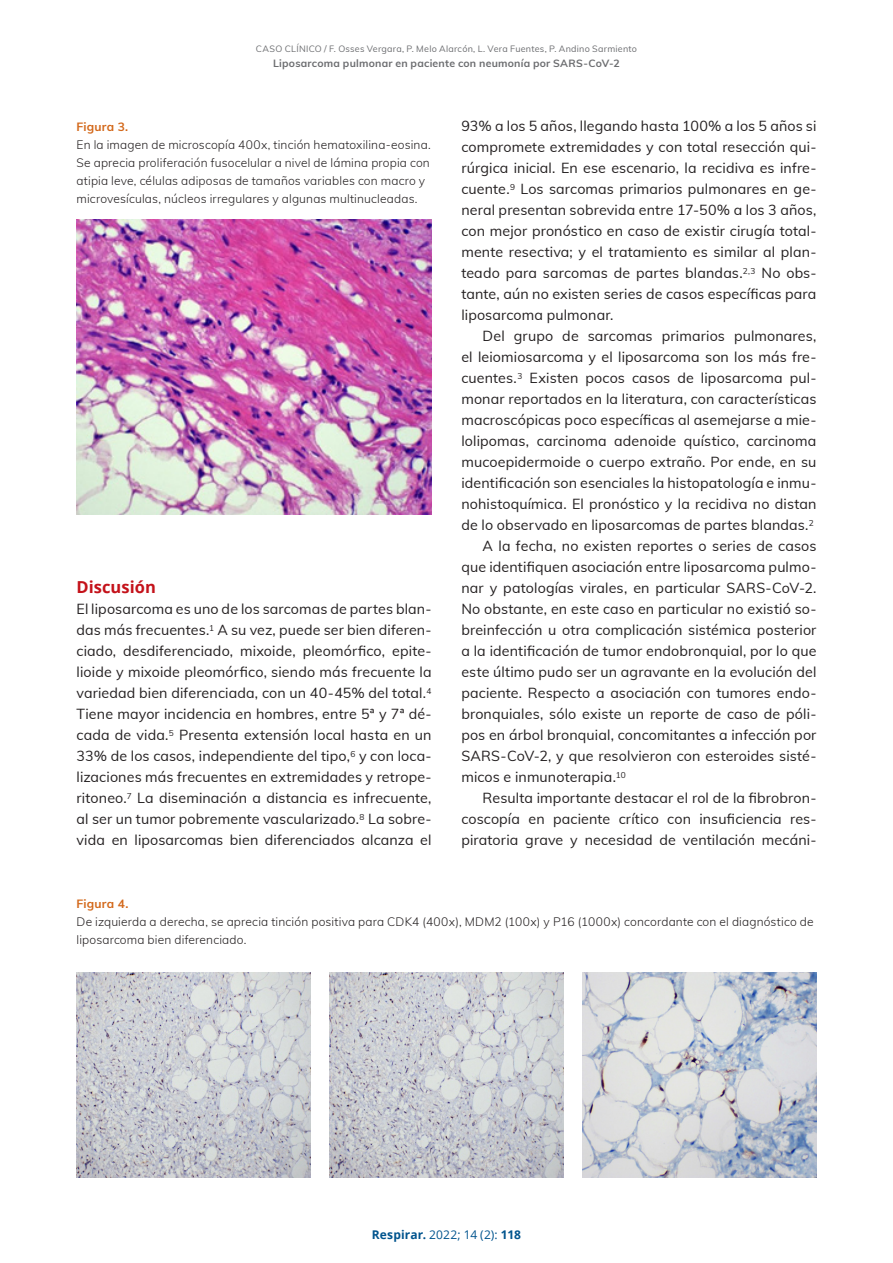
<style>
.page{position:relative;width:893px;height:1263px;background:#fff}
.page>*{position:absolute;margin:0;border:0;box-sizing:border-box;transform-origin:0 0}
.sub1{font:700 16.5px "Open Sans";letter-spacing:.005em;color:#c4121a}
.normal_seco{font:14.25px/21px "Muli";letter-spacing:.01em;color:#231f20;text-align:justify}
.primero_seco{font:14.25px/21px "Muli";letter-spacing:.01em;color:#231f20;text-align:justify}
.tabla_1{font:300 12px/18px "Muli";letter-spacing:.015em;color:#231f20}
.t1{font:700 12px "Open Sans";letter-spacing:.01em;color:#00548e}
.tabla_1_tit{font:700 12px "Muli";letter-spacing:.015em;color:#d3681a}
.t2{font:700 10.5px "Muli";letter-spacing:.02em;color:#6c6d70}
.t3{font:9px "Muli";letter-spacing:.025em;color:#6c6d70}
.s1{font-weight:400}
</style>
<div class="page">
<img style="left:77px;top:220px;width:354px;height:294px">
<img style="left:77px;top:972px;width:233px;height:206px">
<img style="left:330px;top:972px;width:233px;height:206px">
<img style="left:583px;top:972px;width:233px;height:206px">
<p class="t3" style="left:256px;top:43px;width:383px">CASO CLÍNICO / F. Osses Vergara, P. Melo Alarcón, L. Vera Fuentes, P. Andino Sarmiento</p>
<p class="t2" style="left:273px;top:56px;width:348px">Liposarcoma pulmonar en paciente con neumonía por SARS-CoV-2</p>
<p class="tabla_1_tit" style="left:77px;top:118px;width:53px">Figura 3.</p>
<p class="tabla_1" style="left:77px;top:135px;width:356px">En la imagen de microscopía 400x, tinción hematoxilina-eosina.<br>Se aprecia proliferación fusocelular a nivel de lámina propia con atipia leve, células adiposas de tamaños variables con macro y microvesículas, núcleos irregulares y algunas multinucleadas.</p>
<p class="sub1" style="left:77px;top:576px;width:81px">Discusión</p>
<p class="primero_seco" style="left:77px;top:598px;width:357px">El liposarcoma es uno de los sarcomas de partes blan&shy;das más frecuentes.<sup>1</sup> A su vez, puede ser bien diferen&shy;ciado, desdiferenciado, mixoide, pleomórfico, epite&shy;lioide y mixoide pleomórfico, siendo más frecuente la variedad bien diferenciada, con un 40-45% del total.<sup>4<br></sup>Tiene mayor incidencia en hombres, entre 5ª y 7ª dé&shy;cada de vida.<sup>5</sup> Presenta extensión local hasta en un 33% de los casos, independiente del tipo,<sup>6</sup> y con loca&shy;lizaciones más frecuentes en extremidades y retrope&shy;ritoneo.<sup>7</sup> La diseminación a distancia es infrecuente, al ser un tumor pobremente vascularizado.<sup>8</sup> La sobre&shy;vida en liposarcomas bien diferenciados alcanza el</p>
<p class="primero_seco" style="left:461px;top:115px;width:357px">93% a los 5 años, llegando hasta 100% a los 5 años si compromete extremidades y con total resección qui&shy;rúrgica inicial. En ese escenario, la recidiva es infre&shy;cuente.<sup>9</sup> Los sarcomas primarios pulmonares en ge&shy;neral presentan sobrevida entre 17-50% a los 3 años, con mejor pronóstico en caso de existir cirugía total&shy;mente resectiva; y el tratamiento es similar al plan&shy;teado para sarcomas de partes blandas.<sup>2,3</sup> No obs&shy;tante, aún no existen series de casos específicas para liposarcoma pulmonar.</p>
<p class="normal_seco" style="left:461px;top:325px;width:357px;text-indent:21px">Del grupo de sarcomas primarios pulmonares, el leiomiosarcoma y el liposarcoma son los más fre&shy;cuentes.<sup>3</sup> Existen pocos casos de liposarcoma pul&shy;monar reportados en la literatura, con características macroscópicas poco específicas al asemejarse a mie&shy;lolipomas, carcinoma adenoide quístico, carcinoma mucoepidermoide o cuerpo extraño. Por ende, en su identificación son esenciales la histopatología e inmu&shy;nohistoquímica. El pronóstico y la recidiva no distan de lo observado en liposarcomas de partes blandas.<sup>2</sup></p>
<p class="normal_seco" style="left:461px;top:535px;width:357px;text-indent:21px">A la fecha, no existen reportes o series de casos que identifiquen asociación entre liposarcoma pulmo&shy;nar y patologías virales, en particular SARS-CoV-2.<br>No obstante, en este caso en particular no existió so&shy;breinfección u otra complicación sistémica posterior a la identificación de tumor endobronquial, por lo que este último pudo ser un agravante en la evolución del paciente. Respecto a asociación con tumores endo&shy;bronquiales, sólo existe un reporte de caso de póli&shy;pos en árbol bronquial, concomitantes a infección por SARS-CoV-2, y que resolvieron con esteroides sisté&shy;micos e inmunoterapia.<sup>10</sup></p>
<p class="normal_seco" style="left:461px;top:787px;width:357px;text-indent:21px">Resulta importante destacar el rol de la fibrobron&shy;coscopía en paciente crítico con insuficiencia res&shy;piratoria grave y necesidad de ventilación mecáni-</p>
<p class="tabla_1_tit" style="left:77px;top:895px;width:53px">Figura 4.</p>
<p class="tabla_1" style="left:77px;top:912px;width:739px">De izquierda a derecha, se aprecia tinción positiva para CDK4 (400x), MDM2 (100x) y P16 (1000x) concordante con el diagnóstico de liposarcoma bien diferenciado.</p>
<p class="t1" style="left:372px;top:1226px;width:151px">Respirar. <span class="s1">2022; 14 (2):</span> 118</p>
</div>
